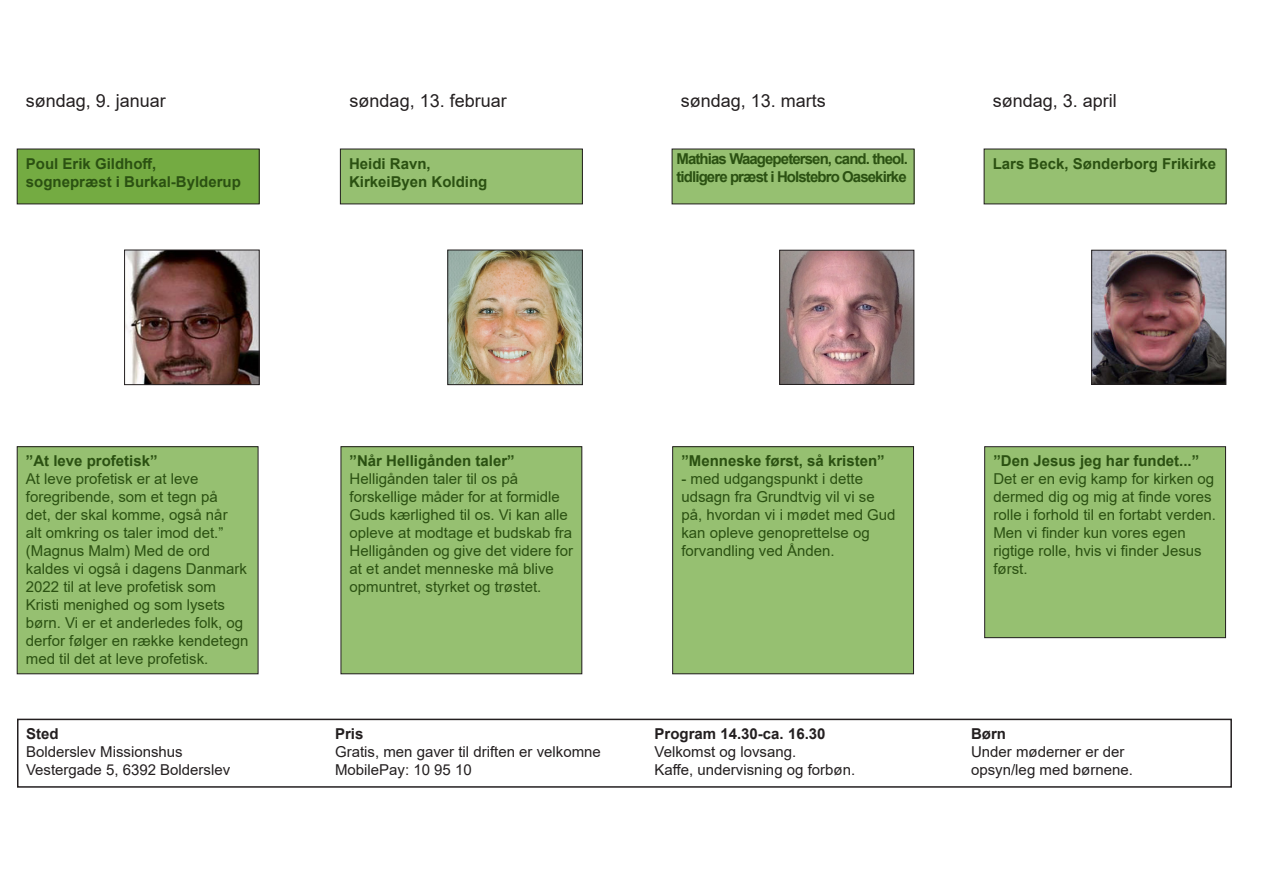
<style>
.page{position:relative;width:1263px;height:893px;background:#fff}
.page>*{position:absolute;margin:0;border:0;box-sizing:border-box;transform-origin:0 0}
.t1{font:18px "Arial";color:#231f20}
.t2{font:15px/18px "Arial";color:#2b5112}
.t3{font:700 15px "Arial";color:#2b5112}
.t4{font:15px "Arial";color:#231f20}
.t5{font:700 15px "Arial";letter-spacing:-.06em;color:#2b5112}
.t6{font:700 15px "Arial";color:#231f20}
</style>
<div class="page">
<div style="left:17px;top:719px;width:1215px;height:69px;border:2px solid #231f20"></div>
<div style="left:673px;top:447px;width:240px;height:227px;background:#96c071"></div>
<div style="left:672px;top:446px;width:242px;height:228px;border:1px solid #231f20"></div>
<div style="left:672px;top:149px;width:242px;height:55px;background:#96c071"></div>
<img style="left:781px;top:252px;width:131px;height:131px">
<div style="left:779px;top:250px;width:135px;height:135px;border:1px solid #231f20"></div>
<div style="left:341px;top:447px;width:241px;height:227px;background:#96c071"></div>
<div style="left:341px;top:446px;width:241px;height:228px;border:1px solid #231f20"></div>
<div style="left:340px;top:149px;width:242px;height:55px;background:#96c071"></div>
<img style="left:450px;top:252px;width:131px;height:131px">
<div style="left:448px;top:250px;width:135px;height:135px;border:1px solid #231f20"></div>
<div style="left:17px;top:447px;width:241px;height:227px;background:#96c071"></div>
<div style="left:17px;top:446px;width:241px;height:228px;border:1px solid #231f20"></div>
<div style="left:17px;top:149px;width:242px;height:55px;background:#74ab42"></div>
<div style="left:17px;top:149px;width:242px;height:55px;border:1px solid #231f20"></div>
<div style="left:985px;top:447px;width:240px;height:191px;background:#96c071"></div>
<div style="left:984px;top:446px;width:242px;height:192px;border:1px solid #231f20"></div>
<div style="left:984px;top:149px;width:242px;height:55px;background:#96c071"></div>
<img style="left:1093px;top:252px;width:131px;height:131px">
<div style="left:1091px;top:250px;width:135px;height:135px;border:1px solid #231f20"></div>
<img style="left:126px;top:252px;width:131px;height:131px">
<div style="left:124px;top:250px;width:135px;height:135px;border:1px solid #231f20"></div>
<p class="t1" style="left:26px;top:88px;width:142px">søndag, 9. januar</p>
<p class="t3" style="left:26px;top:153px;width:132px">Poul Erik Gildhoff,</p>
<p class="t3" style="left:26px;top:171px;width:217px">sognepræst i Burkal-Bylderup</p>
<p class="t1" style="left:350px;top:88px;width:159px">søndag, 13. februar</p>
<p class="t3" style="left:349px;top:153px;width:83px">Heidi Ravn,</p>
<p class="t3" style="left:349px;top:171px;width:140px">KirkeiByen Kolding</p>
<p class="t1" style="left:681px;top:88px;width:147px">søndag, 13. marts</p>
<p class="t5" style="left:676px;top:149px;width:233px">Mathias Waagepetersen, cand. theol.</p>
<p class="t5" style="left:676px;top:167px;width:232px">tidligere præst i Holstebro Oasekirke</p>
<p class="t1" style="left:993px;top:88px;width:126px">søndag, 3. april</p>
<p class="t3" style="left:993px;top:153px;width:225px">Lars Beck, Sønderborg Frikirke</p>
<p class="t3" style="left:26px;top:450px;width:133px">”At leve profetisk”</p>
<p class="t2" style="left:26px;top:470px;width:224px">At leve profetisk er at leve foregribende, som et tegn på<br>det, der skal komme, også når<br>alt omkring os taler imod det.” (Magnus Malm) Med de ord kaldes vi også i dagens Danmark<br>2022 til at leve profetisk som<br>Kristi menighed og som lysets børn. Vi er et anderledes folk, og derfor følger en række kendetegn med til det at leve profetisk.</p>
<p class="t3" style="left:350px;top:450px;width:167px">”Når Helligånden taler”</p>
<p class="t2" style="left:350px;top:470px;width:225px">Helligånden taler til os på forskellige måder for at formidle<br>Guds kærlighed til os. Vi kan alle opleve at modtage et budskab fra<br>Helligånden og give det videre for at et andet menneske må blive opmuntret, styrket og trøstet.</p>
<p class="t3" style="left:681px;top:450px;width:205px">”Menneske først, så kristen”</p>
<p class="t2" style="left:681px;top:470px;width:216px">- med udgangspunkt i dette udsagn fra Grundtvig vil vi se på, hvordan vi i mødet med Gud kan opleve genoprettelse og forvandling ved Ånden.</p>
<p class="t3" style="left:993px;top:450px;width:207px">”Den Jesus jeg har fundet...”</p>
<p class="t2" style="left:993px;top:470px;width:224px">Det er en evig kamp for kirken og dermed dig og mig at finde vores rolle i forhold til en fortabt verden.<br>Men vi finder kun vores egen rigtige rolle, hvis vi finder Jesus først.</p>
<p class="t6" style="left:26px;top:723px;width:34px">Sted</p>
<p class="t6" style="left:335px;top:723px;width:30px">Pris</p>
<p class="t6" style="left:655px;top:723px;width:172px">Program 14.30-ca. 16.30</p>
<p class="t6" style="left:971px;top:723px;width:36px">Børn</p>
<p class="t4" style="left:26px;top:741px;width:158px">Bolderslev Missionshus</p>
<p class="t4" style="left:335px;top:741px;width:267px">Gratis, men gaver til driften er velkomne</p>
<p class="t4" style="left:655px;top:741px;width:143px">Velkomst og lovsang.</p>
<p class="t4" style="left:971px;top:741px;width:155px">Under møderner er der</p>
<p class="t4" style="left:26px;top:759px;width:206px">Vestergade 5, 6392 Bolderslev</p>
<p class="t4" style="left:335px;top:759px;width:138px">MobilePay: 10 95 10</p>
<p class="t4" style="left:655px;top:759px;width:202px">Kaffe, undervisning og forbøn.</p>
<p class="t4" style="left:971px;top:759px;width:163px">opsyn/leg med børnene.</p>
</div>
